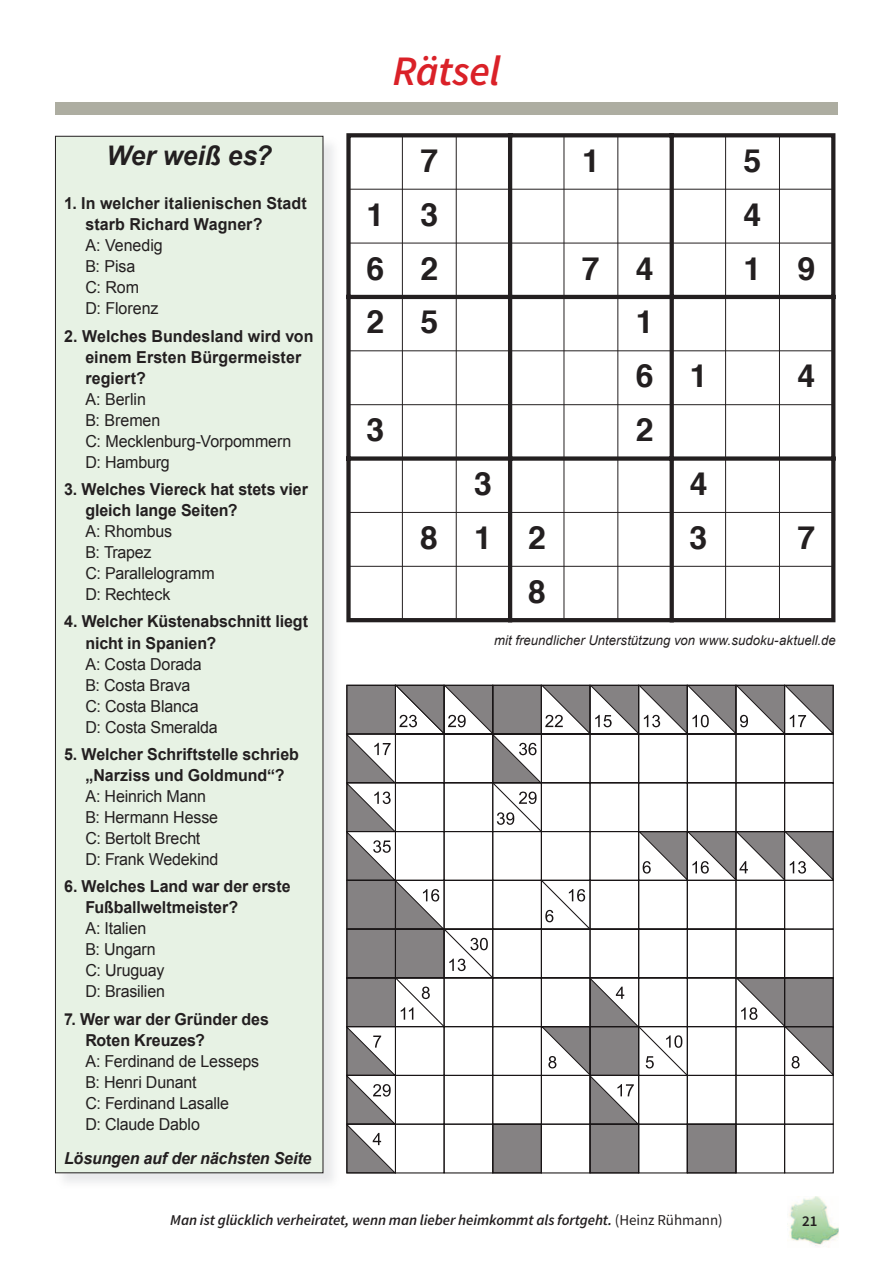
<style>
.page{position:relative;width:893px;height:1263px;background:#fff}
.page>*{position:absolute;margin:0;border:0;box-sizing:border-box;transform-origin:0 0}
.t1{font:italic 600 42px "Source Sans Pro";letter-spacing:-.01em;color:#da2128}
.t2{font:700 31.95px/53.8px "Helvetica";color:#231f20}
.t3{font:italic 700 27px "Arial";color:#231f20}
.t4{font:16.5px/21px "Arial";letter-spacing:-.01em;color:#231f20}
.t5{font:700 16.5px/21px "Arial";letter-spacing:-.005em;color:#231f20}
.t6{font:italic 700 16.5px "Arial";letter-spacing:-.01em;color:#231f20}
.t7{font:italic 600 15px "Source Sans Pro";letter-spacing:-.005em;color:#231f20}
.t8{font:600 15px "Source Sans Pro";color:#231f20}
.t9{font:italic 13.5px "Arial";letter-spacing:.005em;color:#231f20}
.s1{font-weight:400;font-style:normal}
</style>
<div class="page">
<div style="left:55px;top:102px;width:783px;height:13px;background:#adada1"></div>
<img style="left:789px;top:1196px;width:50px;height:50px">
<svg style="left:346px;top:133px;width:490px;height:490px"></svg>
<hr style="left:348px;top:189px;width:485px;height:1px;background:#231f20">
<hr style="left:348px;top:243px;width:485px;height:1px;background:#231f20">
<hr style="left:348px;top:350px;width:485px;height:1px;background:#231f20">
<hr style="left:348px;top:404px;width:485px;height:1px;background:#231f20">
<hr style="left:348px;top:512px;width:485px;height:1px;background:#231f20">
<hr style="left:348px;top:566px;width:485px;height:1px;background:#231f20">
<hr style="left:402px;top:135px;width:1px;height:485px;background:#231f20">
<hr style="left:456px;top:135px;width:1px;height:485px;background:#231f20">
<hr style="left:564px;top:135px;width:1px;height:485px;background:#231f20">
<hr style="left:617px;top:135px;width:1px;height:485px;background:#231f20">
<hr style="left:725px;top:135px;width:1px;height:485px;background:#231f20">
<hr style="left:779px;top:135px;width:1px;height:485px;background:#231f20">
<svg style="left:346px;top:684px;width:488px;height:489px"></svg>
<img style="left:55px;top:136px;width:279px;height:1047px">
<div style="left:55px;top:136px;width:268px;height:1037px;background:#e7f2e4"></div>
<h3 class="t3" style="left:107px;top:140px;width:167px">Wer weiß es?</h3>
<p class="t5" style="left:85px;top:193px;width:223px;text-indent:-21px">1. In welcher italienischen Stadt starb Richard Wagner?</p>
<p class="t4" style="left:85px;top:235px;width:79px">A: Venedig<br>B: Pisa<br>C: Rom<br>D: Florenz</p>
<p class="t5" style="left:85px;top:325px;width:230px;text-indent:-21px">2. Welches Bundesland wird von einem Ersten Bürgermeister regiert?</p>
<p class="t4" style="left:85px;top:388px;width:207px">A: Berlin<br>B: Bremen<br>C: Mecklenburg-Vorpommern<br>D: Hamburg</p>
<p class="t5" style="left:85px;top:479px;width:224px;text-indent:-21px">3. Welches Viereck hat stets vier gleich lange Seiten?</p>
<p class="t4" style="left:85px;top:521px;width:131px">A: Rhombus<br>B: Trapez<br>C: Parallelogramm<br>D: Rechteck</p>
<p class="t5" style="left:85px;top:611px;width:224px;text-indent:-21px">4. Welcher Küstenabschnitt liegt nicht in Spanien?</p>
<p class="t4" style="left:85px;top:653px;width:134px">A: Costa Dorada<br>B: Costa Brava<br>C: Costa Blanca<br>D: Costa Smeralda</p>
<p class="t5" style="left:64px;top:744px;width:236px;text-align:center">5. Welcher Schriftstelle schrieb „Narziss und Goldmund“?</p>
<p class="t4" style="left:85px;top:786px;width:134px">A: Heinrich Mann<br>B: Hermann Hesse<br>C: Bertolt Brecht<br>D: Frank Wedekind</p>
<p class="t5" style="left:85px;top:876px;width:207px;text-indent:-21px">6. Welches Land war der erste<br>Fußballweltmeister?</p>
<p class="t4" style="left:85px;top:918px;width:81px">A: Italien<br>B: Ungarn<br>C: Uruguay<br>D: Brasilien</p>
<p class="t5" style="left:85px;top:1008px;width:185px;text-indent:-21px">7. Wer war der Gründer des<br>Roten Kreuzes?</p>
<p class="t4" style="left:85px;top:1050px;width:175px">A: Ferdinand de Lesseps<br>B: Henri Dunant<br>C: Ferdinand Lasalle<br>D: Claude Dablo</p>
<p class="t6" style="left:64px;top:1148px;width:249px">Lösungen auf der nächsten Seite</p>
<h1 class="t1" style="left:393px;top:55px;width:109px">Rätsel</h1>
<h2 class="t2" style="left:420px;top:136px;width:19px">7</h2>
<h2 class="t2" style="left:582px;top:136px;width:19px">1</h2>
<h2 class="t2" style="left:744px;top:136px;width:19px">5</h2>
<h2 class="t2" style="left:366px;top:190px;width:73px">1 3</h2>
<h2 class="t2" style="left:744px;top:190px;width:19px">4</h2>
<h2 class="t2" style="left:366px;top:244px;width:73px">6 2</h2>
<h2 class="t2" style="left:582px;top:244px;width:73px">7 4</h2>
<h2 class="t2" style="left:744px;top:244px;width:73px">1 9</h2>
<h2 class="t2" style="left:366px;top:298px;width:73px">2 5</h2>
<h2 class="t2" style="left:636px;top:298px;width:73px">1<br>6 1</h2>
<h2 class="t2" style="left:797px;top:352px;width:19px">4</h2>
<h2 class="t2" style="left:366px;top:406px;width:19px">3</h2>
<h2 class="t2" style="left:636px;top:406px;width:19px">2</h2>
<h2 class="t2" style="left:474px;top:459px;width:19px">3</h2>
<h2 class="t2" style="left:690px;top:459px;width:19px">4</h2>
<h2 class="t2" style="left:420px;top:513px;width:127px">812</h2>
<h2 class="t2" style="left:690px;top:513px;width:19px">3</h2>
<h2 class="t2" style="left:797px;top:513px;width:19px">7</h2>
<h2 class="t2" style="left:528px;top:567px;width:19px">8</h2>
<p class="t9" style="left:494px;top:632px;width:343px">mit freundlicher Unterstützung von www.sudoku-aktuell.de</p>
<p class="t7" style="left:170px;top:1214px;width:554px">Man ist glücklich verheiratet, wenn man lieber heimkommt als fortgeht. <span class="s1">(Heinz Rühmann)</span></p>
<p class="t8" style="left:802px;top:1212px;width:17px">21</p>
</div>
